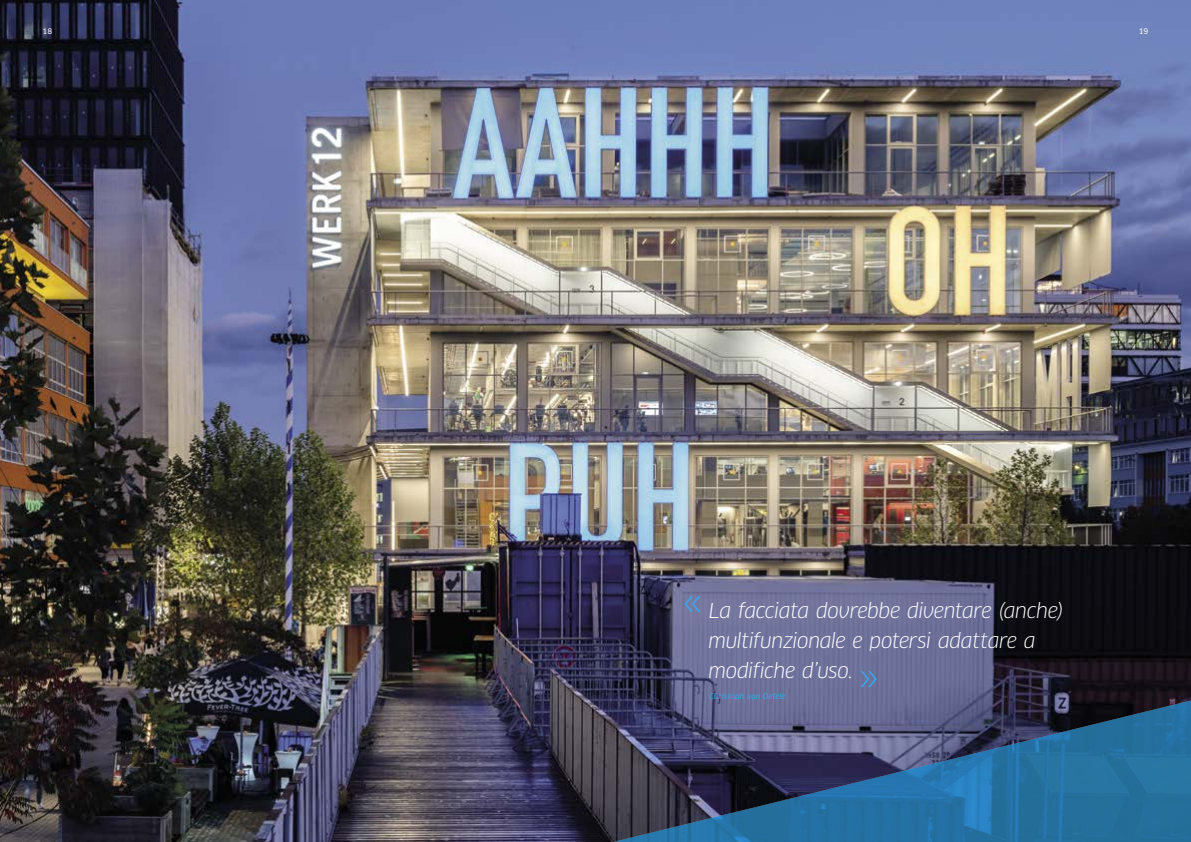
<style>
.page{position:relative;width:1191px;height:842px;background:#fff}
.page>*{position:absolute;margin:0;border:0;box-sizing:border-box;transform-origin:0 0}
.t1{font:italic 20px/30px "Clan Pro";letter-spacing:-.025em;color:#fff}
.t2{font:italic 7.5px "Clan Pro News";letter-spacing:.015em;color:#36a7e9}
.t3{font:7.5px "Clan Pro News";color:#fff}
.s1{font-family:"Gill Sans";font-weight:300;font-style:normal;font-size:35px;color:#36a7e9}
</style>
<div class="page">
<img style="left:0;top:0;width:1191px;height:842px">
<svg style="left:366px;top:643px;width:825px;height:199px;background:#3e4f6e"></svg>
<p class="t3" style="left:43px;top:27px;width:11px">18</p>
<p class="t3" style="left:1138px;top:27px;width:11px">19</p>
<p class="t1" style="left:708px;top:595px;width:356px;text-indent:-25px"><sup>«</sup> La facciata dovrebbe diventare (anche) multifunzionale e potersi adattare a modifiche d’uso. <span class="s1">»</span></p>
<p class="t2" style="left:709px;top:692px;width:78px">Christoph von Oefele</p>
</div>
